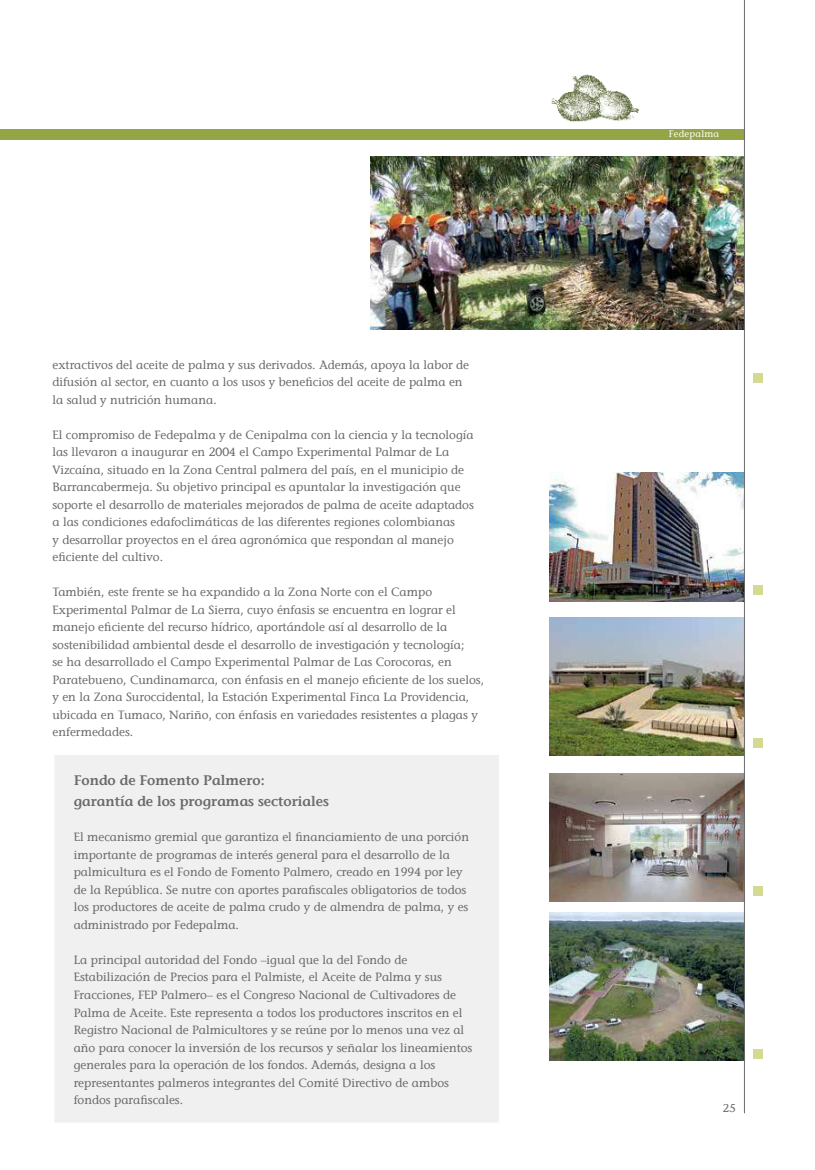
<style>
.page{position:relative;width:815px;height:1170px;background:#fff}
.page>*{position:absolute;margin:0;border:0;box-sizing:border-box;transform-origin:0 0}
.t1{font:600 13.75px/21.2px "Stone Informal LT";color:#696a6d}
.t2{font:11.88px/17.5px "Stone Informal LT";color:#696a6d}
.t3{font:11.25px "Stone Informal LT";color:#696a6d}
.t4{font:9.38px "Stone Informal LT";letter-spacing:.025em;color:#fff}
</style>
<div class="page">
<div style="left:53px;top:753px;width:447px;height:370px;background:#f0f0f0;border:1px solid #fff"></div>
<div style="left:0;top:129px;width:744px;height:11px;background:#94a545"></div>
<img style="left:549px;top:912px;width:195px;height:148px">
<img style="left:549px;top:773px;width:195px;height:128px">
<img style="left:549px;top:617px;width:195px;height:138px">
<img style="left:549px;top:472px;width:195px;height:129px">
<div style="left:753px;top:1048px;width:10px;height:10px;background:#d4db91"></div>
<div style="left:753px;top:886px;width:10px;height:10px;background:#d4db91"></div>
<div style="left:753px;top:373px;width:10px;height:10px;background:#d4db91"></div>
<img style="left:370px;top:157px;width:374px;height:173px">
<div style="left:753px;top:738px;width:10px;height:10px;background:#d4db91"></div>
<div style="left:753px;top:584px;width:10px;height:10px;background:#d4db91"></div>
<hr style="left:744px;top:0;width:1px;height:1113px;background:#696a6d">
<img style="left:551px;top:74px;width:88px;height:48px">
<p class="t2" style="left:52px;top:356px;width:418px">extractivos del aceite de palma y sus derivados. Además, apoya la labor de difusión al sector, en cuanto a los usos y beneficios del aceite de palma en la salud y nutrición humana.</p>
<p class="t2" style="left:52px;top:426px;width:423px">El compromiso de Fedepalma y de Cenipalma con la ciencia y la tecnología las llevaron a inaugurar en 2004 el Campo Experimental Palmar de La Vizcaína, situado en la Zona Central palmera del país, en el municipio de Barrancabermeja. Su objetivo principal es apuntalar la investigación que soporte el desarrollo de materiales mejorados de palma de aceite adaptados a las condiciones edafoclimáticas de las diferentes regiones colombianas<br>y desarrollar proyectos en el área agronómica que respondan al manejo eficiente del cultivo.</p>
<p class="t2" style="left:52px;top:583px;width:433px">También, este frente se ha expandido a la Zona Norte con el Campo Experimental Palmar de La Sierra, cuyo énfasis se encuentra en lograr el manejo eficiente del recurso hídrico, aportándole así al desarrollo de la sostenibilidad ambiental desde el desarrollo de investigación y tecnología;<br>se ha desarrollado el Campo Experimental Palmar de Las Corocoras, en Paratebueno, Cundinamarca, con énfasis en el manejo eficiente de los suelos, y en la Zona Suroccidental, la Estación Experimental Finca La Providencia, ubicada en Tumaco, Nariño, con énfasis en variedades resistentes a plagas y enfermedades.</p>
<p class="t1" style="left:74px;top:769px;width:257px">Fondo de Fomento Palmero:<br>garantía de los programas sectoriales</p>
<p class="t2" style="left:74px;top:828px;width:397px">El mecanismo gremial que garantiza el financiamiento de una porción importante de programas de interés general para el desarrollo de la palmicultura es el Fondo de Fomento Palmero, creado en 1994 por ley de la República. Se nutre con aportes parafiscales obligatorios de todos los productores de aceite de palma crudo y de almendra de palma, y es administrado por Fedepalma.</p>
<p class="t2" style="left:74px;top:951px;width:400px">La principal autoridad del Fondo –igual que la del Fondo de Estabilización de Precios para el Palmiste, el Aceite de Palma y sus Fracciones, FEP Palmero– es el Congreso Nacional de Cultivadores de Palma de Aceite. Este representa a todos los productores inscritos en el Registro Nacional de Palmicultores y se reúne por lo menos una vez al año para conocer la inversión de los recursos y señalar los lineamientos generales para la operación de los fondos. Además, designa a los representantes palmeros integrantes del Comité Directivo de ambos fondos parafiscales.</p>
<p class="t4" style="left:669px;top:128px;width:52px">Fedepalma</p>
<p class="t3" style="left:723px;top:1100px;width:14px">25</p>
</div>
